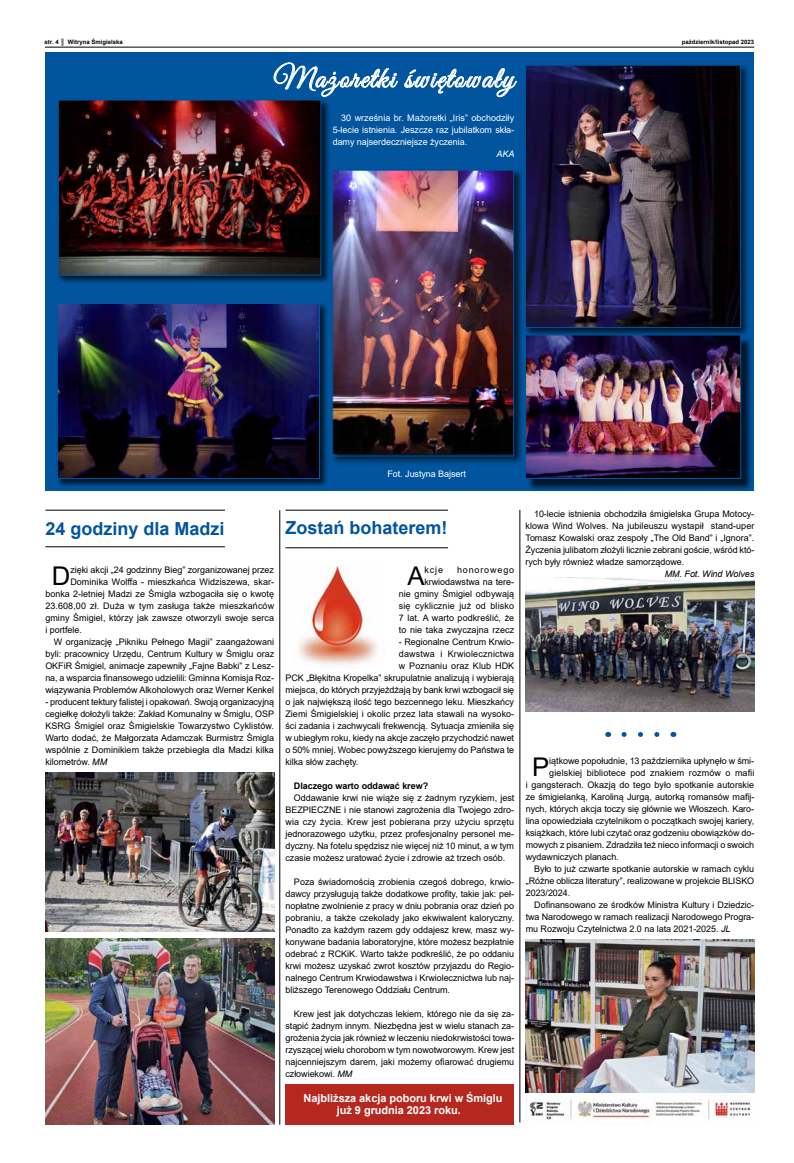
<style>
.page{position:relative;width:794px;height:1163px;background:#fff}
.page>*{position:absolute;margin:0;border:0;box-sizing:border-box;transform-origin:0 0}
.t1{font:30px "Great Vibes";letter-spacing:.055em;color:#fff}
.t2{font:25.8px "Arial";color:#000}
.t3{font:700 18px "Arial";color:#01559f}
.t4{font:700 11px/12px "Arial";letter-spacing:-.005em;color:#fff}
.t5{font:9px/12px "Arial";letter-spacing:-.005em;color:#000;text-align:justify}
.t6{font:9px/12px "Arial";letter-spacing:-.005em;color:#fff;text-align:justify}
.t7{font:9px "Arial";letter-spacing:.015em;color:#000}
.t8{font:700 9px "Arial";letter-spacing:-.005em;color:#000}
.t9{font:9px "Arial";letter-spacing:.02em;color:#000}
.t10{font:italic 9px "Arial";letter-spacing:-.005em;color:#000}
.t11{font:italic 9px "Arial";color:#fff}
.t12{font:700 6px "Arial";color:#000}
.s1{font-style:italic}
</style>
<div class="page">
<hr style="left:45px;top:47px;width:709px;height:1px;background:#000">
<div style="left:45px;top:52px;width:709px;height:438px;background:#01559f"></div>
<div style="left:526px;top:336px;width:228px;height:155px;background:#000;opacity:.75"></div>
<img style="left:527px;top:337px;width:212px;height:140px">
<div style="left:525px;top:334px;width:216px;height:145px;border:1px solid #01559f"></div>
<div style="left:56px;top:301px;width:273px;height:187px;background:#000;opacity:.75"></div>
<img style="left:59px;top:305px;width:259px;height:172px">
<div style="left:57px;top:303px;width:263px;height:176px;border:1px solid #01559f"></div>
<div style="left:331px;top:168px;width:193px;height:298px;background:#000;opacity:.75"></div>
<img style="left:334px;top:172px;width:178px;height:282px">
<div style="left:332px;top:170px;width:182px;height:286px;border:1px solid #01559f"></div>
<div style="left:56px;top:98px;width:275px;height:187px;background:#000;opacity:.75"></div>
<img style="left:60px;top:101px;width:259px;height:172px">
<div style="left:58px;top:99px;width:263px;height:176px;border:1px solid #01559f"></div>
<div style="left:523px;top:63px;width:228px;height:274px;background:#000;opacity:.75"></div>
<img style="left:527px;top:67px;width:212px;height:259px">
<div style="left:525px;top:65px;width:216px;height:263px;border:1px solid #01559f"></div>
<svg style="left:273px;top:62px;width:125px;height:35px"></svg>
<svg style="left:404px;top:68px;width:113px;height:30px"></svg>
<hr style="left:45px;top:509px;width:180px;height:1px;background:#000">
<hr style="left:45px;top:546px;width:180px;height:1px;background:#000">
<img style="left:45px;top:938px;width:229px;height:186px">
<img style="left:45px;top:772px;width:229px;height:159px">
<hr style="left:285px;top:547px;width:163px;height:1px;background:#000">
<hr style="left:285px;top:509px;width:163px;height:1px;background:#000">
<img style="left:299px;top:566px;width:79px;height:99px">
<div style="left:285px;top:1084px;width:229px;height:40px;background:#b4281f"></div>
<img style="left:526px;top:577px;width:228px;height:134px">
<hr style="left:279px;top:510px;width:1px;height:614px;background:#000">
<hr style="left:519px;top:510px;width:1px;height:612px;background:#000">
<img style="left:525px;top:939px;width:229px;height:181px">
<svg style="left:624px;top:732px;width:36px;height:4px"></svg>
<p class="t12" style="left:45px;top:38px;width:80px">str. 4 ║ Witryna Śmigielska</p>
<p class="t12" style="left:682px;top:38px;width:74px">październik/listopad 2023</p>
<h1 class="t1" style="left:273px;top:62px;width:242px">Mażoretki świętowały</h1>
<p class="t6" style="left:333px;top:112px;width:183px;text-indent:9px">30 września br. Mażoretki „Iris” obchodziły 5-lecie istnienia. Jeszcze raz jubilatkom skła&shy;damy najserdeczniejsze życzenia.</p>
<p class="t11" style="left:496px;top:148px;width:19px">AKA</p>
<p class="t6" style="left:387px;top:467px;width:80px">Fot. Justyna Bajsert</p>
<h3 class="t3" style="left:45px;top:516px;width:181px">24 godziny dla Madzi</h3>
<h2 class="t2" style="left:52px;top:558px;width:20px">D</h2>
<p class="t5" style="left:70px;top:563px;width:205px">zięki akcji „24 godzinny Bieg” zorganizowanej przez</p>
<p class="t5" style="left:70px;top:575px;width:205px">Dominika Wolffa - mieszkańca Widziszewa, skar-</p>
<p class="t5" style="left:45px;top:587px;width:230px">bonka 2-letniej Madzi ze Śmigla wzbogaciła się o kwotę</p>
<p class="t5" style="left:45px;top:599px;width:230px">23.608,00 zł. Duża w tym zasługa także mieszkańców</p>
<p class="t5" style="left:45px;top:611px;width:230px">gminy Śmigiel, którzy jak zawsze otworzyli swoje serca</p>
<p class="t5" style="left:45px;top:623px;width:38px">i portfele.</p>
<p class="t5" style="left:54px;top:635px;width:222px">W organizację „Pikniku Pełnego Magii” zaangażowani</p>
<p class="t5" style="left:45px;top:647px;width:230px">byli: pracownicy Urzędu, Centrum Kultury w Śmiglu oraz</p>
<p class="t5" style="left:45px;top:659px;width:230px">OKFiR Śmigiel, animacje zapewniły „Fajne Babki” z Lesz-</p>
<p class="t5" style="left:45px;top:671px;width:230px">na, a wsparcia finansowego udzielili: Gminna Komisja Roz-</p>
<p class="t5" style="left:45px;top:683px;width:230px">wiązywania Problemów Alkoholowych oraz Werner Kenkel</p>
<p class="t5" style="left:45px;top:695px;width:230px">- producent tektury falistej i opakowań. Swoją organizacyjną cegiełkę dołożyli także: Zakład Komunalny w Śmiglu, OSP KSRG Śmigiel oraz Śmigielskie Towarzystwo Cyklistów.<br>Warto dodać, że Małgorzata Adamczak Burmistrz Śmigla wspólnie z Dominikiem także przebiegła dla Madzi kilka kilometrów. <span class="s1">MM</span></p>
<h3 class="t3" style="left:285px;top:515px;width:164px">Zostań bohaterem!</h3>
<p class="t5" style="left:399px;top:563px;width:117px;text-align:right">honorowego<br>krwiodawstwa na tere-<br>nie gminy Śmigiel odbywają się cyklicznie już od blisko<br>7 lat. A warto podkreślić, że to nie taka zwyczajna rzecz</p>
<p class="t5" style="left:399px;top:635px;width:117px">- Regionalne Centrum Krwio-</p>
<p class="t9" style="left:399px;top:647px;width:117px">dawstwa i Krwiolecznictwa</p>
<p class="t5" style="left:399px;top:659px;width:117px">w Poznaniu oraz Klub HDK</p>
<p class="t5" style="left:285px;top:671px;width:230px">PCK „Błękitna Kropelka” skrupulatnie analizują i wybierają</p>
<p class="t5" style="left:285px;top:683px;width:230px">miejsca, do których przyjeżdżają by bank krwi wzbogacił się</p>
<p class="t5" style="left:285px;top:695px;width:230px">o jak największą ilość tego bezcennego leku. Mieszkańcy</p>
<p class="t5" style="left:285px;top:707px;width:230px">Ziemi Śmigielskiej i okolic przez lata stawali na wysoko-</p>
<p class="t5" style="left:285px;top:719px;width:230px">ści zadania i zachwycali frekwencją. Sytuacja zmieniła się</p>
<p class="t5" style="left:285px;top:731px;width:230px">w ubiegłym roku, kiedy na akcje zaczęło przychodzić nawet</p>
<p class="t5" style="left:285px;top:743px;width:230px">o 50% mniej. Wobec powyższego kierujemy do Państwa te</p>
<p class="t5" style="left:285px;top:755px;width:74px">kilka słów zachęty.</p>
<p class="t8" style="left:294px;top:779px;width:136px">Dlaczego warto oddawać krew?</p>
<p class="t5" style="left:285px;top:791px;width:230px;text-indent:9px">Oddawanie krwi nie wiąże się z żadnym ryzykiem, jest BEZPIECZNE i nie stanowi zagrożenia dla Twojego zdro&shy;wia czy życia. Krew jest pobierana przy użyciu sprzętu jednorazowego użytku, przez profesjonalny personel me&shy;dyczny. Na fotelu spędzisz nie więcej niż 10 minut, a w tym czasie możesz uratować życie i zdrowie aż trzech osób.</p>
<p class="t5" style="left:285px;top:875px;width:230px;text-indent:9px">Poza świadomością zrobienia czegoś dobrego, krwio&shy;dawcy przysługują także dodatkowe profity, takie jak: peł&shy;nopłatne zwolnienie z pracy w dniu pobrania oraz dzień po pobraniu, a także czekolady jako ekwiwalent kaloryczny.<br>Ponadto za każdym razem gdy oddajesz krew, masz wy&shy;konywane badania laboratoryjne, które możesz bezpłatnie odebrać z RCKiK. Warto także podkreślić, że po oddaniu krwi możesz uzyskać zwrot kosztów przyjazdu do Regio&shy;nalnego Centrum Krwiodawstwa i Krwiolecznictwa lub naj&shy;bliższego Terenowego Oddziału Centrum.</p>
<p class="t5" style="left:285px;top:1007px;width:230px;text-indent:9px">Krew jest jak dotychczas lekiem, którego nie da się za&shy;stąpić żadnym innym. Niezbędna jest w wielu stanach za&shy;grożenia życia jak również w leczeniu niedokrwistości towa&shy;rzyszącej wielu chorobom w tym nowotworowym. Krew jest najcenniejszym darem, jaki możemy ofiarować drugiemu człowiekowi. <span class="s1">MM</span></p>
<h2 class="t2" style="left:407px;top:558px;width:19px">A</h2>
<p class="t5" style="left:424px;top:563px;width:20px">kcje</p>
<p class="t4" style="left:337px;top:1091px;width:167px;text-indent:-33px">Najbliższa akcja poboru krwi w Śmiglu już 9 grudnia 2023 roku.</p>
<p class="t5" style="left:525px;top:508px;width:230px;text-indent:9px">10-lecie istnienia obchodziła śmigielska Grupa Motocy&shy;klowa Wind Wolves. Na jubileuszu wystapił stand-uper Tomasz Kowalski oraz zespoły „The Old Band” i „Ignora”.<br>Życzenia julibatom złożyli licznie zebrani goście, wśród któ&shy;rych były również władze samorządowe.</p>
<p class="t10" style="left:665px;top:568px;width:91px">MM, Fot. Wind Wolves</p>
<h2 class="t2" style="left:532px;top:749px;width:19px">P</h2>
<p class="t5" style="left:549px;top:755px;width:206px">iątkowe popołudnie, 13 października upłynęło w śmi-</p>
<p class="t7" style="left:549px;top:766px;width:206px">gielskiej bibliotece pod znakiem rozmów o mafii</p>
<p class="t5" style="left:526px;top:779px;width:230px">i gangsterach. Okazją do tego było spotkanie autorskie</p>
<p class="t5" style="left:526px;top:791px;width:230px">ze śmigielanką, Karoliną Jurgą, autorką romansów mafij-</p>
<p class="t5" style="left:526px;top:803px;width:230px">nych, których akcja toczy się głównie we Włoszech. Karo-</p>
<p class="t5" style="left:526px;top:815px;width:230px">lina opowiedziała czytelnikom o początkach swojej kariery,</p>
<p class="t5" style="left:526px;top:827px;width:230px">książkach, które lubi czytać oraz godzeniu obowiązków do-</p>
<p class="t5" style="left:526px;top:839px;width:230px">mowych z pisaniem. Zdradziła też nieco informacji o swoich</p>
<p class="t5" style="left:526px;top:851px;width:95px">wydawniczych planach.</p>
<p class="t5" style="left:534px;top:863px;width:221px">Było to już czwarte spotkanie autorskie w ramach cyklu</p>
<p class="t5" style="left:526px;top:875px;width:230px">„Różne oblicza literatury”, realizowane w projekcie BLISKO</p>
<p class="t5" style="left:526px;top:887px;width:46px">2023/2024.</p>
<p class="t5" style="left:534px;top:898px;width:221px">Dofinansowano ze środków Ministra Kultury i Dziedzic-</p>
<p class="t5" style="left:526px;top:910px;width:230px">twa Narodowego w ramach realizacji Narodowego Progra-</p>
<p class="t5" style="left:526px;top:922px;width:206px">mu Rozwoju Czytelnictwa 2.0 na lata 2021-2025. <span class="s1">JL</span></p>
</div>
